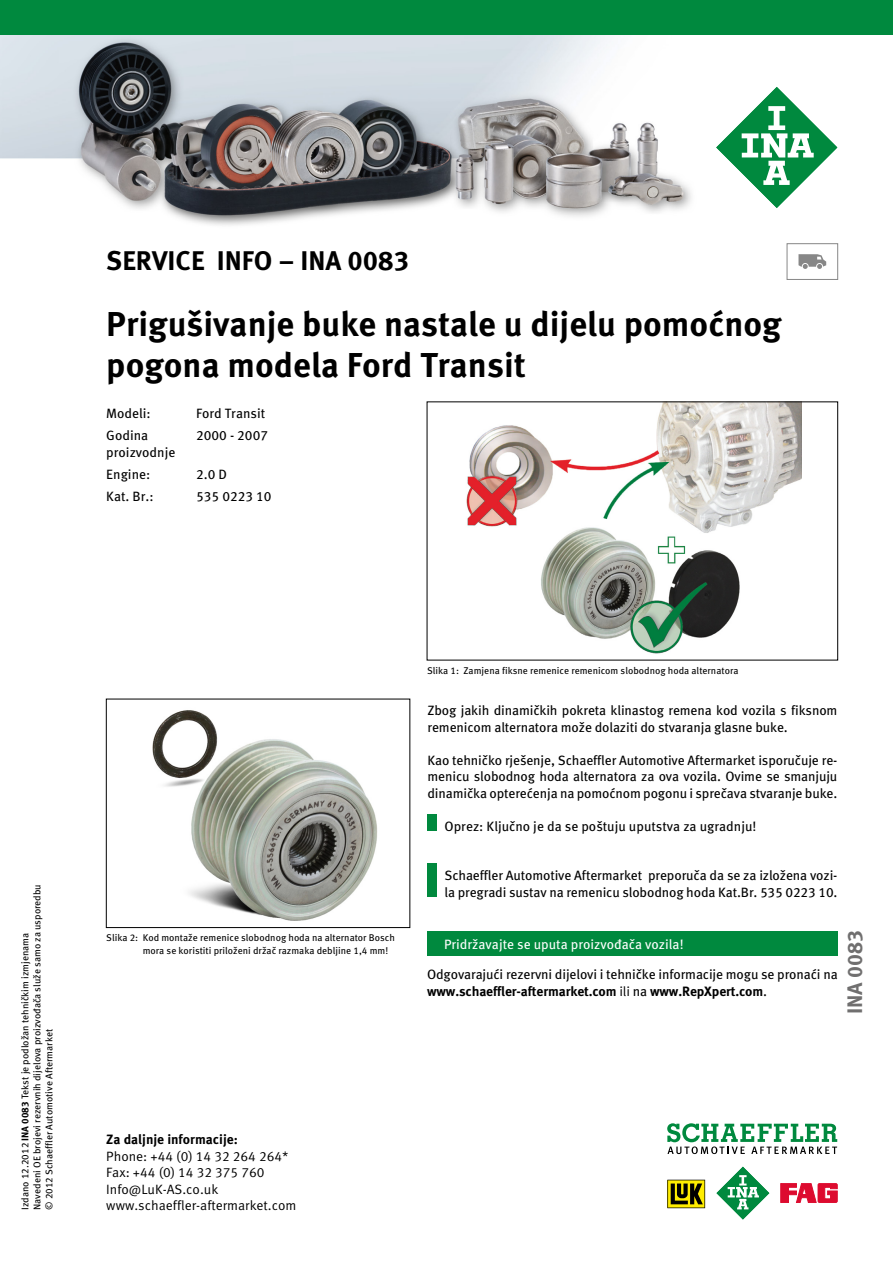
<style>
.page{position:relative;width:893px;height:1263px;background:#fff}
.page>*{position:absolute;margin:0;border:0;box-sizing:border-box;transform-origin:0 0}
.t1{font:700 34.5px/41.4px "Meta Pro";color:#000}
.t2{font:700 27px "Meta Pro";color:#000}
.t3{font:700 21px "Meta Pro";color:#706f6f}
.t4{font:13.5px/16.5px "Meta Pro";letter-spacing:-.01em;color:#000}
.t5{font:13.5px/16.5px "Meta Pro Norm";color:#000}
.t6{font:13.5px "Meta Pro";color:#fff}
.t7{font:700 13.5px "Meta Pro";color:#000}
.t8{font:9.75px/12px "Meta Pro";color:#000}
.s1{font-weight:700}
.s2{font-family:"Meta Pro Norm"}
</style>
<div class="page">
<div style="left:427px;top:814px;width:9px;height:17px;background:#00893e"></div>
<img style="left:466px;top:404px;width:335px;height:250px">
<div style="left:427px;top:864px;width:9px;height:33px;background:#00893e"></div>
<img style="left:152px;top:710px;width:226px;height:211px">
<div style="left:106px;top:699px;width:304px;height:229px;border:1px solid #000"></div>
<div style="left:427px;top:932px;width:411px;height:24px;background:#00893e"></div>
<div style="left:787px;top:243px;width:51px;height:37px;border:1px solid #878787"></div>
<svg style="left:798px;top:254px;width:28px;height:15px"></svg>
<img style="left:0;top:34px;width:893px;height:191px">
<svg style="left:667px;top:1180px;width:38px;height:28px"></svg>
<svg style="left:781px;top:1183px;width:56px;height:19px"></svg>
<svg style="left:716px;top:1166px;width:54px;height:54px"></svg>
<svg style="left:667px;top:1123px;width:170px;height:31px"></svg>
<svg style="left:715px;top:85px;width:124px;height:124px"></svg>
<div style="left:0;top:0;width:893px;height:34px;background:#00893e"></div>
<h2 class="t2" style="left:106px;top:239px;width:304px">SERVICE INFO – INA 0083</h2>
<h1 class="t1" style="left:106px;top:301px;width:677px">Prigušivanje buke nastale u dijelu pomoćnog pogona modela Ford Transit</h1>
<p class="t4" style="left:106px;top:404px;width:46px">Modeli:</p>
<p class="t4" style="left:196px;top:404px;width:71px">Ford Transit</p>
<p class="t4" style="left:106px;top:426px;width:71px">Godina proizvodnje</p>
<p class="t4" style="left:196px;top:426px;width:73px">2000 - 2007</p>
<p class="t4" style="left:106px;top:465px;width:46px">Engine:</p>
<p class="t4" style="left:196px;top:465px;width:32px">2.0 D</p>
<p class="t4" style="left:106px;top:487px;width:49px">Kat. Br.:</p>
<p class="t4" style="left:196px;top:487px;width:77px">535 0223 10</p>
<p class="t8" style="left:19px;top:1210px;width:327px;rotate:-90deg">Izdano 12.2012 <span class="s1">INA 0083</span> Tekst je podložan tehničkim izmjenama<br>Navedeni OE brojevi rezervnih dijelova proizvođača služe samo za usporedbu © 2012 Schaeffler Automotive Aftermarket</p>
<p class="t8" style="left:143px;top:931px;width:254px;line-height:12.8px;text-indent:-36px">Slika 2: Kod montaže remenice slobodnog hoda na alternator Bosch mora se koristiti priloženi držač razmaka debljine 1,4 mm!</p>
<p class="t8" style="left:427px;top:664px;width:313px">Slika 1: Zamjena fiksne remenice remenicom slobodnog hoda alternatora</p>
<p class="t4" style="left:427px;top:701px;width:411px">Zbog jakih dinamičkih pokreta klinastog remena kod vozila s fiksnom remenicom alternatora može dolaziti do stvaranja glasne buke.</p>
<p class="t4" style="left:427px;top:751px;width:411px;text-align:justify">Kao tehničko rješenje, Schaeffler Automotive Aftermarket isporučuje re&shy;menicu slobodnog hoda alternatora za ova vozila. Ovime se smanjuju dinamička opterećenja na pomoćnom pogonu i sprečava stvaranje buke.</p>
<p class="t4" style="left:444px;top:817px;width:313px">Oprez: Ključno je da se poštuju uputstva za ugradnju!</p>
<p class="t4" style="left:444px;top:866px;width:394px">Schaeffler Automotive Aftermarket preporuča da se za izložena vozi&shy;la pregradi sustav na remenicu slobodnog hoda Kat.Br. 535 0223 10.</p>
<p class="t6" style="left:444px;top:934px;width:241px">Pridržavajte se uputa proizvođača vozila!</p>
<p class="t4" style="left:427px;top:965px;width:412px">Odgovarajući rezervni dijelovi i tehničke informacije mogu se pronaći na <span class="s1">www.schaeffler-aftermarket.com</span> <span class="s2">ili</span> na <span class="s1">www.RepXpert.com</span>.</p>
<h3 class="t3" style="left:838px;top:1014px;width:86px;rotate:-90deg">INA 0083</h3>
<p class="t7" style="left:106px;top:1129px;width:133px">Za daljnje informacije:</p>
<p class="t5" style="left:106px;top:1147px;width:192px">Phone: +44 (0) 14 32 264 264*<br>Fax: +44 (0) 14 32 375 760<br>Info@LuK-AS.co.uk www.schaeffler-aftermarket.com</p>
</div>
